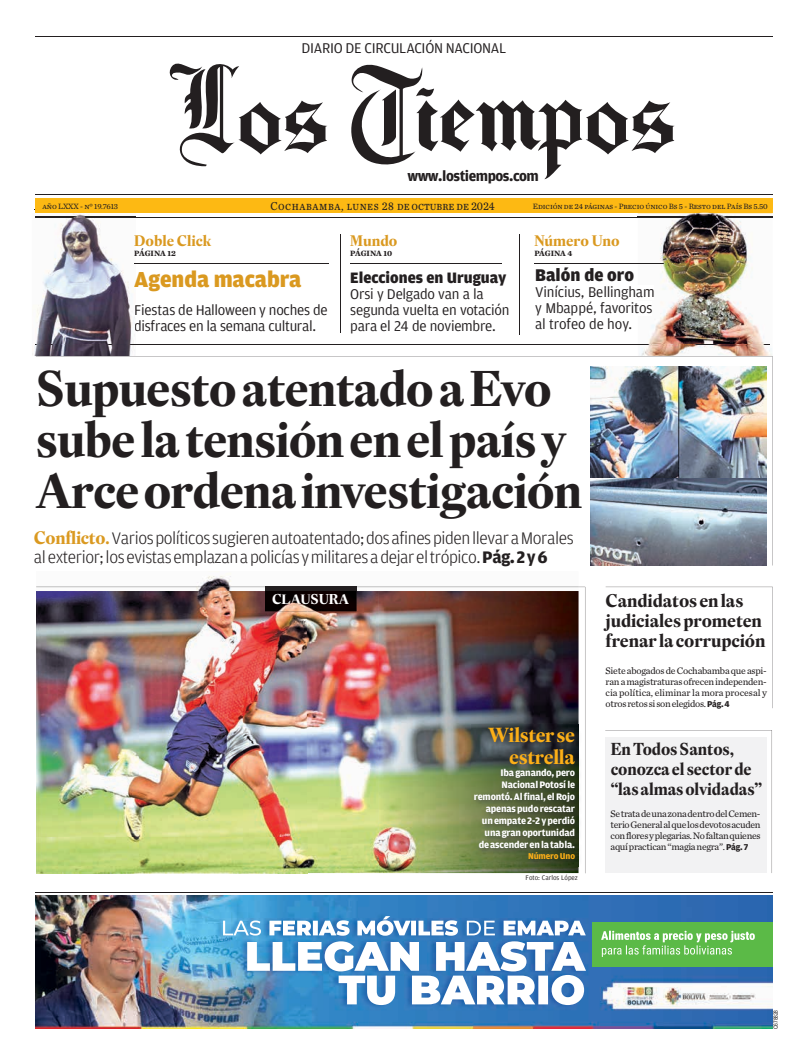
<style>
.page{position:relative;width:808px;height:1063px;background:#fff}
.page>*{position:absolute;margin:0;border:0;box-sizing:border-box;transform-origin:0 0}
.t1{font:700 49.2px/51.2px "Eudald Headline";letter-spacing:-.02em;color:#231f20}
.t2{font:900 23px "Amplitude";letter-spacing:-.005em;color:#da9920}
.t3{font:700 20px/21.5px "Eudald Headline";letter-spacing:-.02em;color:#fcaf17;text-align:right}
.t4{font:700 18px/20px "Eudald Headline";letter-spacing:-.01em;color:#231f20}
.t5{font:900 18px "Amplitude";color:#231f20}
.t6{font:300 17.7px/18.7px "Amplitude";letter-spacing:-.025em;color:#231f20}
.t7{font:700 17px/20px "Eudald Headline";letter-spacing:-.01em;color:#231f20;scale:.96 1}
.t8{font:900 16px "Amplitude";color:#231f20}
.t9{font:15px/16px "Amplitude";letter-spacing:-.015em;color:#231f20}
.t10{font:700 15px "Eudald Headline";letter-spacing:-.005em;color:#da9920}
.t11{font:700 15px "Amplitude";letter-spacing:-.03em;color:#231f20}
.t12{font:700 14px "Eudald Headline";letter-spacing:-.01em;color:#fff}
.t13{font:12px "Chronicle Text G2";letter-spacing:.05em;color:#231f20;scale:.9 1}
.t14{font:700 10px/12px "Amplitude";letter-spacing:-.02em;color:#fff;text-align:right}
.t15{font:9.8px/11px "Chronicle Text G2";letter-spacing:-.03em;color:#231f20;text-align:justify}
.t16{font:700 9px "Amplitude";letter-spacing:-.01em;color:#fcaf17}
.t17{font:8px "Chronicle Text G2";letter-spacing:.035em;color:#1b0800}
.t18{font:700 8px "Chronicle Text G1";letter-spacing:-.005em;color:#231f20}
.t19{font:8px "Chronicle Text G2";color:#231f20}
.t20{font:7px "Amplitude";color:#231f20}
.t21{font:6px "Arial Narrow";letter-spacing:-.02em;color:#231f20}
.s1{color:#231f20}
.s2{color:#db9a22}
.s3{font-family:"Eudald Headline";font-weight:700;color:#da9920}
.s4{font-weight:700}
.s5{font-family:"Amplitude";font-weight:700;font-size:9px}
</style>
<div class="page">
<svg style="left:136px;top:356px;width:636px;height:210px"></svg>
<hr style="left:341px;top:234px;width:1px;height:99px;background:#231f20">
<hr style="left:36px;top:344px;width:733px;height:1px;background:#231f20">
<hr style="left:134px;top:263px;width:195px;height:1px;background:#231f20">
<svg style="left:606px;top:587px;width:167px;height:121px"></svg>
<svg style="left:605px;top:730px;width:167px;height:143px"></svg>
<div style="left:605px;top:737px;width:162px;height:136px;background:#f2f2f3"></div>
<hr style="left:534px;top:263px;width:151px;height:1px;background:#231f20">
<hr style="left:350px;top:263px;width:151px;height:1px;background:#231f20">
<hr style="left:519px;top:234px;width:1px;height:100px;background:#231f20">
<hr style="left:35px;top:195px;width:737px;height:1px;background:#231f20">
<hr style="left:35px;top:37px;width:737px;height:1px;background:#231f20">
<svg style="left:169px;top:63px;width:158px;height:103px"></svg>
<svg style="left:351px;top:64px;width:324px;height:115px"></svg>
<div style="left:35px;top:198px;width:737px;height:15px;background:#fdb913"></div>
<hr style="left:35px;top:217px;width:737px;height:1px;background:#231f20">
<hr style="left:35px;top:892px;width:737px;height:1px;background:#231f20">
<img style="left:35px;top:896px;width:24px;height:133px">
<img style="left:59px;top:896px;width:713px;height:133px">
<img style="left:593px;top:923px;width:179px;height:43px">
<img style="left:601px;top:931px;width:154px;height:9px">
<img style="left:336px;top:916px;width:122px;height:20px">
<img style="left:591px;top:367px;width:176px;height:198px">
<img style="left:32px;top:213px;width:104px;height:143px">
<img style="left:36px;top:344px;width:100px;height:1px">
<svg style="left:135px;top:235px;width:1px;height:21px"></svg>
<svg style="left:135px;top:304px;width:1px;height:27px"></svg>
<img style="left:134px;top:271px;width:2px;height:21px">
<img style="left:35px;top:217px;width:101px;height:1px">
<img style="left:638px;top:209px;width:135px;height:147px">
<img style="left:638px;top:344px;width:131px;height:1px">
<img style="left:638px;top:263px;width:47px;height:1px">
<img style="left:638px;top:286px;width:15px;height:14px">
<img style="left:638px;top:302px;width:14px;height:14px">
<img style="left:638px;top:217px;width:134px;height:1px">
<img style="left:638px;top:209px;width:134px;height:4px">
<img style="left:638px;top:209px;width:129px;height:1px">
<img style="left:36px;top:573px;width:542px;height:18px">
<img style="left:578px;top:601px;width:1px;height:123px">
<img style="left:36px;top:591px;width:343px;height:282px">
<img style="left:379px;top:591px;width:199px;height:282px">
<img style="left:36px;top:587px;width:542px;height:1px">
<img style="left:265px;top:587px;width:91px;height:24px">
<img style="left:273px;top:594px;width:76px;height:11px">
<img style="left:471px;top:724px;width:109px;height:142px">
<h3 class="t9" style="left:302px;top:40px;width:206px">DIARIO DE CIRCULACIÓN NACIONAL</h3>
<h3 class="t11" style="left:407px;top:168px;width:133px">www.lostiempos.com</h3>
<p class="t19" style="left:43px;top:200px;width:77px">año LXXX - nº 19.7613</p>
<p class="t13" style="left:270px;top:197px;width:251px">Cochabamba, lunes 28 de octubre de 2024</p>
<p class="t17" style="left:533px;top:201px;width:236px"><span class="s1">Edición de 24 páginas - Prec</span>io único Bs 5 Resto del País Bs 5.50</p>
<p class="t19" style="left:684px;top:201px;width:4px">-</p>
<h3 class="t10" style="left:134px;top:230px;width:79px"><span class="s2">D</span>oble Click</h3>
<p class="t18" style="left:134px;top:247px;width:43px">PÁGINA 12</p>
<h2 class="t2" style="left:134px;top:267px;width:168px"><span class="s2">A</span>genda macabra</h2>
<h3 class="t9" style="left:134px;top:302px;width:195px">Fiestas de Halloween y noches de disfraces en la semana cultural.</h3>
<h3 class="t10" style="left:350px;top:230px;width:49px">Mundo</h3>
<p class="t18" style="left:350px;top:247px;width:43px">PÁGINA 10</p>
<h3 class="t8" style="left:350px;top:268px;width:158px">Elecciones en Uruguay</h3>
<h3 class="t9" style="left:350px;top:286px;width:161px">Orsi y Delgado van a la segunda vuelta en votación para el 24 de noviembre.</h3>
<h3 class="t10" style="left:534px;top:230px;width:87px">Número Uno</h3>
<p class="t18" style="left:534px;top:247px;width:39px">PÁGINA 4</p>
<h3 class="t5" style="left:535px;top:265px;width:100px">Balón de oro</h3>
<h3 class="t9" style="left:535px;top:284px;width:121px">Vinícius, Bellingham y Mbappé, favoritos al trofeo de hoy.</h3>
<h1 class="t1" style="left:36px;top:362px;width:548px">Supuesto atentado a Evo sube la tensión en el país y<br>Arce ordena investigación</h1>
<h3 class="t6" style="left:34px;top:529px;width:541px"><span class="s3">Conflicto.</span> Varios políticos sugieren autoatentado; dos afines piden llevar a Morales al exterior; los evistas emplazan a policías y militares a dejar el trópico.<span class="s4">Pág. 2 y 6</span></h3>
<h3 class="t12" style="left:272px;top:590px;width:78px">CLAUSURA</h3>
<h3 class="t3" style="left:489px;top:724px;width:88px">Wilster se estrella</h3>
<p class="t14" style="left:474px;top:767px;width:103px">Iba ganando, pero<br>Nacional Potosí le remontó. Al final, el Rojo apenas pudo rescatar un empate 2-2 y perdió una gran oportunidad de ascender en la tabla.</p>
<p class="t16" style="left:528px;top:851px;width:49px">Número Uno</p>
<p class="t20" style="left:526px;top:874px;width:54px">Foto: Carlos López</p>
<h3 class="t4" style="left:606px;top:590px;width:161px">Candidatos en las judiciales prometen frenar la corrupción</h3>
<p class="t15" style="left:606px;top:665px;width:163px">Siete abogados de Cochabamba que aspi&shy;ran a magistraturas ofrecen independen&shy;cia política, eliminar la mora procesal y otros retos si son elegidos. <span class="s5">Pág.4</span></p>
<h3 class="t7" style="left:611px;top:739px;width:159px">En Todos Santos, conozca el sector de “las almas olvidadas”</h3>
<p class="t15" style="left:610px;top:808px;width:152px">Se trata de una zona dentro del Cemen&shy;terio General al que los devotos acuden con flores y plegarias. No faltan quienes aquí practican “magia negra”. <span class="s5">Pág.7</span></p>
<p class="t21" style="left:771px;top:1029px;width:21px;rotate:-90deg">C678828</p>
</div>
